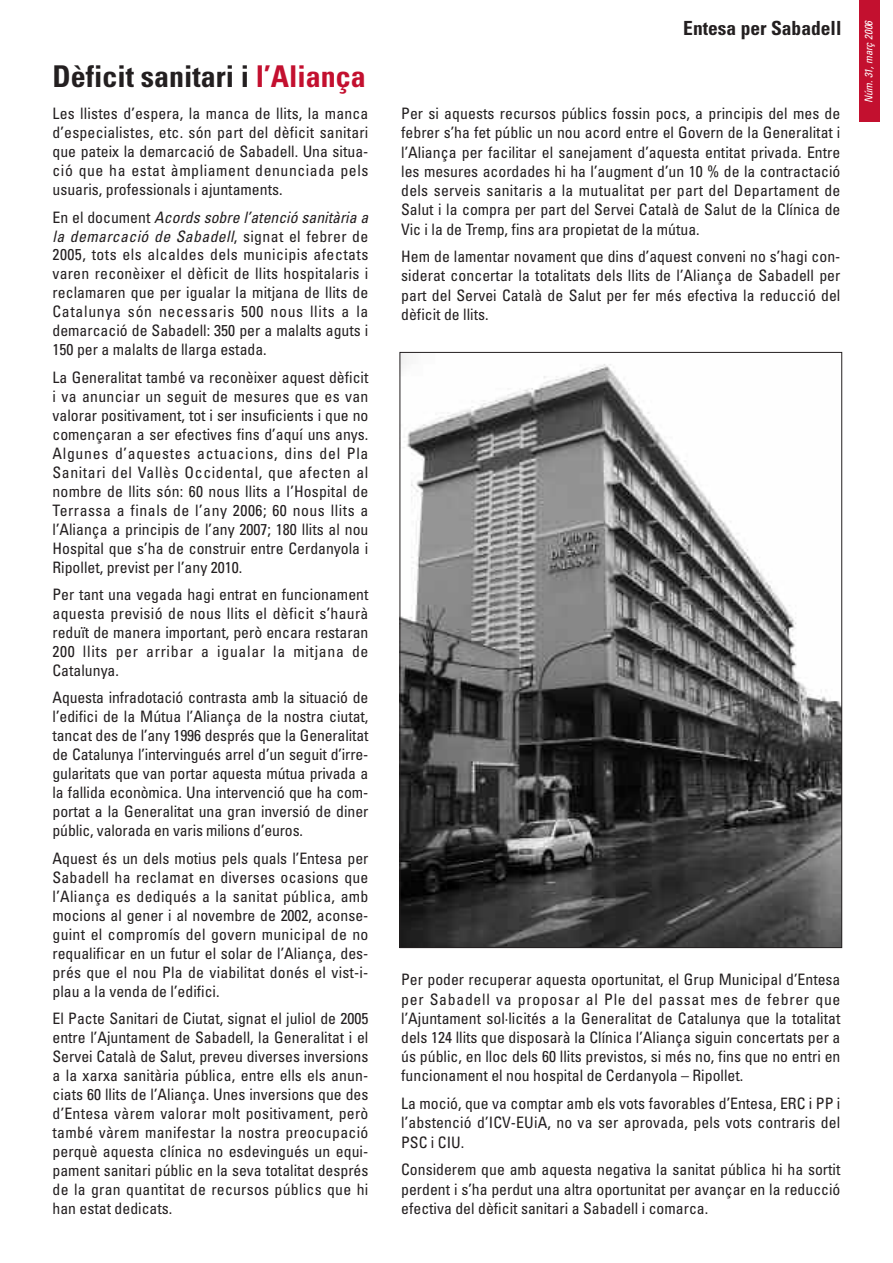
<style>
.page{position:relative;width:893px;height:1263px;background:#fff}
.page>*{position:absolute;margin:0;border:0;box-sizing:border-box;transform-origin:0 0}
.t1{font:700 condensed 30px "Univers";color:#231f20}
.t2{font:700 condensed 19.5px "Univers";color:#231f20}
.t3{font:condensed 15.75px/18.9px "Univers";color:#231f20;text-align:justify}
.t4{font:italic condensed 10.65px "Univers";color:#fff}
.s1{color:#c3102f}
.s2{font-style:italic}
</style>
<div class="page">
<img style="left:402px;top:354px;width:438px;height:592px">
<div style="left:859px;top:0;width:20px;height:121px;background:#c3102f"></div>
<h1 class="t1" style="left:53px;top:65px;width:315px">Dèficit sanitari i <span class="s1">l’Aliança</span></h1>
<p class="t3" style="left:53px;top:105px;width:317px">Les llistes d’espera, la manca de llits, la manca d’especialistes, etc. són part del dèficit sanitari que pateix la demarcació de Sabadell. Una situa&shy;ció que ha estat àmpliament denunciada pels usuaris, professionals i ajuntaments.</p>
<p class="t3" style="left:53px;top:209px;width:317px">En el document <span class="s2">Acords sobre l’atenció sanitària a la demarcació de Sabadell</span>, signat el febrer de 2005, tots els alcaldes dels municipis afectats varen reconèixer el dèficit de llits hospitalaris i reclamaren que per igualar la mitjana de llits de Catalunya són necessaris 500 nous llits a la demarcació de Sabadell: 350 per a malalts aguts i 150 per a malalts de llarga estada.</p>
<p class="t3" style="left:53px;top:369px;width:317px">La Generalitat també va reconèixer aquest dèficit i va anunciar un seguit de mesures que es van valorar positivament, tot i ser insuficients i que no començaran a ser efectives fins d’aquí uns anys.<br>Algunes d’aquestes actuacions, dins del Pla Sanitari del Vallès Occidental, que afecten al nombre de llits són: 60 nous llits a l’Hospital de Terrassa a finals de l’any 2006; 60 nous llits a l’Aliança a principis de l’any 2007; 180 llits al nou Hospital que s’ha de construir entre Cerdanyola i Ripollet, previst per l’any 2010.</p>
<p class="t3" style="left:53px;top:586px;width:317px">Per tant una vegada hagi entrat en funcionament aquesta previsió de nous llits el dèficit s’haurà reduït de manera important, però encara restaran 200 llits per arribar a igualar la mitjana de Catalunya.</p>
<p class="t3" style="left:53px;top:690px;width:317px">Aquesta infradotació contrasta amb la situació de l’edifici de la Mútua l’Aliança de la nostra ciutat, tancat des de l’any 1996 després que la Generalitat de Catalunya l’intervingués arrel d’un seguit d’irre&shy;gularitats que van portar aquesta mútua privada a la fallida econòmica. Una intervenció que ha com&shy;portat a la Generalitat una gran inversió de diner públic, valorada en varis milions d’euros.</p>
<p class="t3" style="left:53px;top:850px;width:317px">Aquest és un dels motius pels quals l’Entesa per Sabadell ha reclamat en diverses ocasions que l’Aliança es dediqués a la sanitat pública, amb mocions al gener i al novembre de 2002, aconse&shy;guint el compromís del govern municipal de no requalificar en un futur el solar de l’Aliança, des&shy;prés que el nou Pla de viabilitat donés el vist-i&shy;plau a la venda de l’edifici.</p>
<p class="t3" style="left:53px;top:1010px;width:317px">El Pacte Sanitari de Ciutat, signat el juliol de 2005 entre l’Ajuntament de Sabadell, la Generalitat i el Servei Català de Salut, preveu diverses inversions a la xarxa sanitària pública, entre ells els anun&shy;ciats 60 llits de l’Aliança. Unes inversions que des d’Entesa vàrem valorar molt positivament, però també vàrem manifestar la nostra preocupació perquè aquesta clínica no esdevingués un equi&shy;pament sanitari públic en la seva totalitat després de la gran quantitat de recursos públics que hi han estat dedicats.</p>
<p class="t2" style="left:683px;top:21px;width:160px">Entesa per Sabadell</p>
<p class="t4" style="left:865px;top:103px;width:85px;rotate:-90deg">Núm. 31, març 2006</p>
<p class="t3" style="left:401px;top:105px;width:441px">Per si aquests recursos públics fossin pocs, a principis del mes de febrer s’ha fet públic un nou acord entre el Govern de la Generalitat i l’Aliança per facilitar el sanejament d’aquesta entitat privada. Entre les mesures acordades hi ha l’augment d’un 10 % de la contractació dels serveis sanitaris a la mutualitat per part del Departament de Salut i la compra per part del Servei Català de Salut de la Clínica de Vic i la de Tremp, fins ara propietat de la mútua.</p>
<p class="t3" style="left:401px;top:248px;width:441px">Hem de lamentar novament que dins d’aquest conveni no s’hagi con&shy;siderat concertar la totalitats dels llits de l’Aliança de Sabadell per part del Servei Català de Salut per fer més efectiva la reducció del dèficit de llits.</p>
<p class="t3" style="left:401px;top:971px;width:441px">Per poder recuperar aquesta oportunitat, el Grup Municipal d’Entesa per Sabadell va proposar al Ple del passat mes de febrer que l’Ajuntament sol·licités a la Generalitat de Catalunya que la totalitat dels 124 llits que disposarà la Clínica l’Aliança siguin concertats per a ús públic, en lloc dels 60 llits previstos, si més no, fins que no entri en funcionament el nou hospital de Cerdanyola – Ripollet.</p>
<p class="t3" style="left:401px;top:1095px;width:441px">La moció, que va comptar amb els vots favorables d’Entesa, ERC i PP i l’abstenció d’ICV-EUiA, no va ser aprovada, pels vots contraris del PSC i CIU.</p>
<p class="t3" style="left:401px;top:1161px;width:441px">Considerem que amb aquesta negativa la sanitat pública hi ha sortit perdent i s’ha perdut una altra oportunitat per avançar en la reducció efectiva del dèficit sanitari a Sabadell i comarca.</p>
</div>
